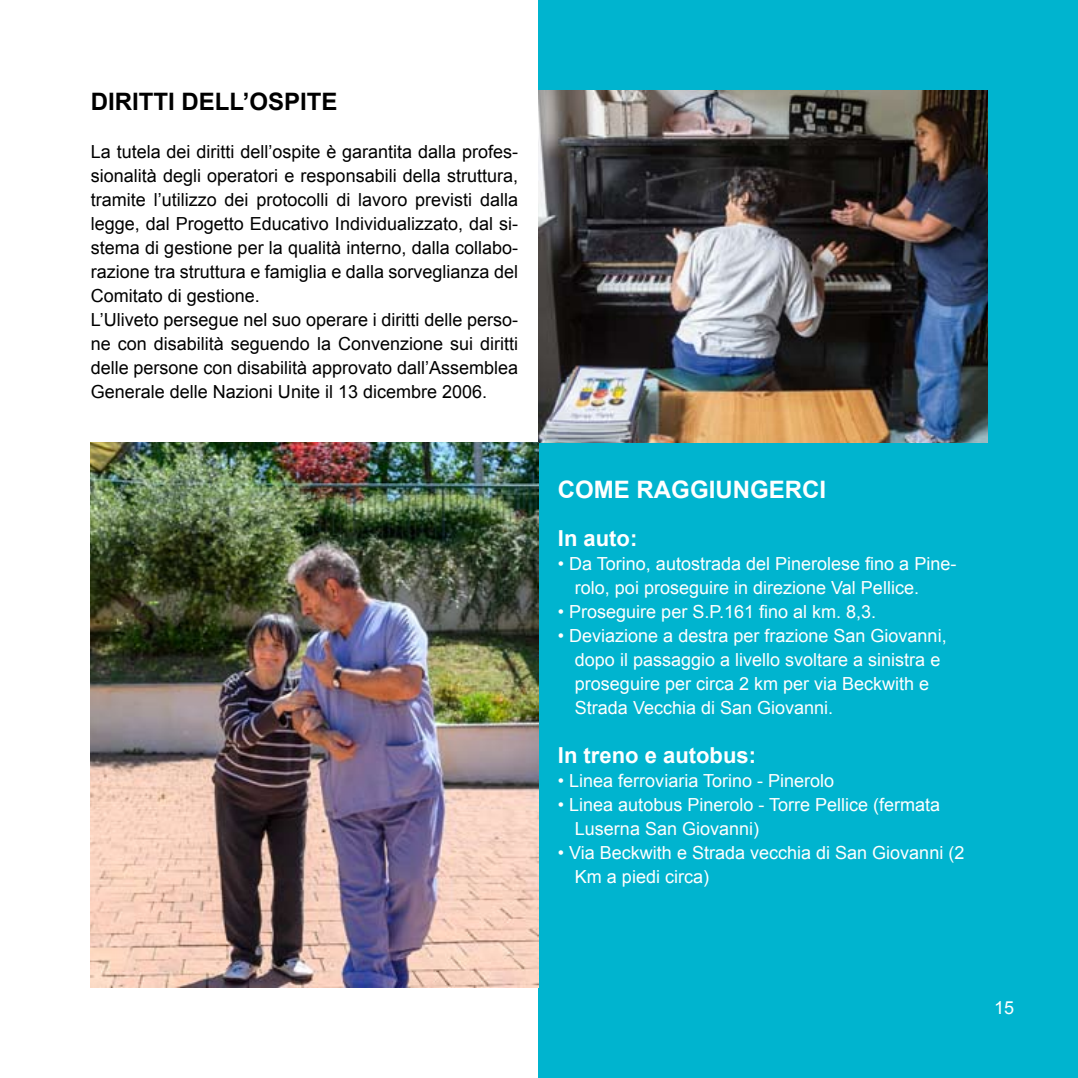
<style>
.page{position:relative;width:1078px;height:1078px;background:#fff}
.page>*{position:absolute;margin:0;border:0;box-sizing:border-box;transform-origin:0 0}
.t1{font:700 24px "Arial";color:#000}
.t2{font:700 24px "Arial";color:#fff}
.t3{font:700 22px "Arial";color:#fff}
.t4{font:18px/24px "Arial";color:#000}
.t5{font:18px/24px "Arial";color:#fff}
</style>
<div class="page">
<div style="left:538px;top:0;width:539px;height:1077px;background:#00b4cf"></div>
<img style="left:538px;top:91px;width:448px;height:351px">
<img style="left:91px;top:442px;width:447px;height:544px">
<h1 class="t1" style="left:91px;top:85px;width:248px">DIRITTI DELL’OSPITE</h1>
<p class="t4" style="left:91px;top:139px;width:429px">La tutela dei diritti dell’ospite è garantita dalla profes&shy;sionalità degli operatori e responsabili della struttura, tramite l’utilizzo dei protocolli di lavoro previsti dalla legge, dal Progetto Educativo Individualizzato, dal si&shy;stema di gestione per la qualità interno, dalla collabo&shy;razione tra struttura e famiglia e dalla sorveglianza del Comitato di gestione.<br>L’Uliveto persegue nel suo operare i diritti delle perso&shy;ne con disabilità seguendo la Convenzione sui diritti delle persone con disabilità approvato dall’Assemblea Generale delle Nazioni Unite il 13 dicembre 2006.</p>
<h1 class="t2" style="left:557px;top:474px;width:270px">COME RAGGIUNGERCI</h1>
<p class="t3" style="left:557px;top:524px;width:81px">In auto:</p>
<p class="t5" style="left:574px;top:552px;width:383px;text-indent:-17px">• Da Torino, autostrada del Pinerolese fino a Pine&shy;rolo, poi proseguire in direzione Val Pellice.</p>
<p class="t5" style="left:557px;top:600px;width:320px">• proseguire per S.P.161 fino al km. 8,3.</p>
<p class="t5" style="left:574px;top:624px;width:373px;text-indent:-17px">• Deviazione a destra per frazione San Giovanni, dopo il passaggio a livello svoltare a sinistra e proseguire per circa 2 km per via Beckwith e Strada Vecchia di San Giovanni.</p>
<p class="t3" style="left:557px;top:740px;width:200px">In treno e autobus:</p>
<p class="t5" style="left:557px;top:768px;width:278px">• Linea ferroviaria Torino - Pinerolo</p>
<p class="t5" style="left:574px;top:792px;width:367px;text-indent:-17px">• Linea autobus Pinerolo - Torre Pellice (fermata<br>Luserna San Giovanni)</p>
<p class="t5" style="left:574px;top:840px;width:391px;text-indent:-17px">• Via Beckwith e Strada vecchia di San Giovanni (2<br>Km a piedi circa)</p>
<p class="t5" style="left:993px;top:995px;width:22px">15</p>
</div>
